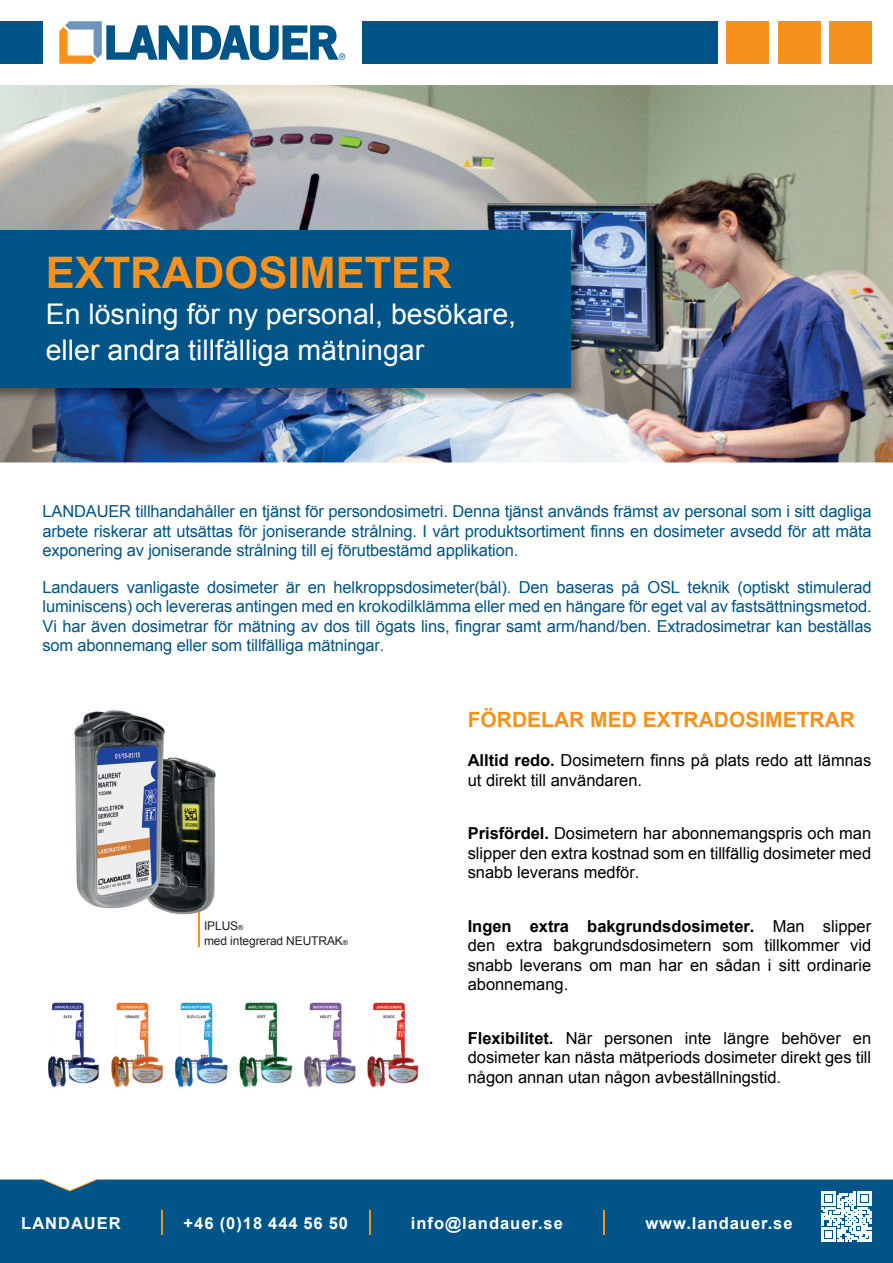
<style>
.page{position:relative;width:893px;height:1263px;background:#fff}
.page>*{position:absolute;margin:0;border:0;box-sizing:border-box;transform-origin:0 0}
.t1{font:700 43.5px "Arial";color:#f6911e}
.t2{font:28.5px/36px "Arial";color:#fff}
.t3{font:700 21px "Arial";color:#f6911e}
.t4{font:16.5px/19.5px "Arial";letter-spacing:-.01em;color:#005487;text-align:justify}
.t5{font:16.5px/19.5px "Arial";color:#000001;text-align:justify}
.t6{font:700 16.5px "Arial";letter-spacing:.06em;color:#fff}
.t7{font:12px/15px "Arial";letter-spacing:-.01em;color:#231f20}
.s1{font-weight:700}
.s2{font-size:7.05px}
</style>
<div class="page">
<div style="left:0;top:1180px;width:893px;height:83px;background:#005487"></div>
<hr style="left:161px;top:1210px;width:2px;height:25px;background:#f6911e">
<svg style="left:369px;top:1210px;width:1px;height:25px"></svg>
<hr style="left:603px;top:1210px;width:2px;height:25px;background:#f6911e">
<svg style="left:821px;top:1191px;width:50px;height:50px"></svg>
<svg style="left:59px;top:21px;width:286px;height:43px"></svg>
<div style="left:0;top:21px;width:43px;height:43px;background:#005487"></div>
<div style="left:362px;top:21px;width:356px;height:43px;background:#005487"></div>
<div style="left:726px;top:21px;width:43px;height:43px;background:#f6911e"></div>
<div style="left:778px;top:21px;width:42px;height:43px;background:#f6911e"></div>
<div style="left:829px;top:21px;width:43px;height:43px;background:#f6911e"></div>
<img style="left:0;top:85px;width:893px;height:377px">
<img style="left:0;top:228px;width:585px;height:174px">
<div style="left:0;top:230px;width:571px;height:158px;background:#005487"></div>
<img style="left:74px;top:710px;width:142px;height:205px">
<hr style="left:198px;top:912px;width:2px;height:34px;background:#f6911e">
<img style="left:48px;top:1002px;width:371px;height:86px">
<h1 class="t1" style="left:46px;top:244px;width:408px">EXTRADOSIMETER</h1>
<h2 class="t2" style="left:46px;top:297px;width:472px">En lösning för ny personal, besökare, eller andra tillfälliga mätningar</h2>
<p class="t4" style="left:43px;top:502px;width:831px">LANDAUER tillhandahåller en tjänst för persondosimetri. Denna tjänst används främst av personal som i sitt dagliga arbete riskerar att utsättas för joniserande strålning. I vårt produktsortiment finns en dosimeter avsedd för att mäta exponering av joniserande strålning till ej förutbestämd applikation.</p>
<p class="t4" style="left:43px;top:577px;width:831px">Landauers vanligaste dosimeter är en helkroppsdosimeter(bål). Den baseras på OSL teknik (optiskt stimulerad luminiscens) och levereras antingen med en krokodilklämma eller med en hängare för eget val av fastsättningsmetod.<br>Vi har även dosimetrar för mätning av dos till ögats lins, fingrar samt arm/hand/ben. Extradosimetrar kan beställas som abonnemang eller som tillfälliga mätningar.</p>
<p class="t3" style="left:468px;top:706px;width:389px">FÖRDELAR MED EXTRADOSIMETRAR</p>
<p class="t5" style="left:468px;top:751px;width:405px"><span class="s1">Alltid redo.</span> Dosimetern finns på plats redo att lämnas ut direkt till användaren.</p>
<p class="t7" style="left:204px;top:918px;width:145px">IPLUS<span class="s2">®<br></span>med integrerad NEUTRAK<span class="s2">®</span></p>
<p class="t5" style="left:468px;top:824px;width:405px"><span class="s1">Prisfördel.</span> Dosimetern har abonnemangspris och man slipper den extra kostnad som en tillfällig dosimeter med snabb leverans medför.</p>
<p class="t5" style="left:468px;top:916px;width:405px"><span class="s1">Ingen extra bakgrundsdosimeter.</span> Man slipper den extra bakgrundsdosimetern som tillkommer vid snabb leverans om man har en sådan i sitt ordinarie abonnemang.</p>
<p class="t5" style="left:468px;top:1028px;width:405px"><span class="s1">Flexibilitet.</span> När personen inte längre behöver en dosimeter kan nästa mätperiods dosimeter direkt ges till någon annan utan någon avbeställningstid.</p>
<p class="t6" style="left:21px;top:1212px;width:101px">LANDAUER</p>
<p class="t6" style="left:184px;top:1212px;width:166px">+46 (0)18 444 56 50</p>
<p class="t6" style="left:411px;top:1212px;width:153px">info@landauer.se</p>
<p class="t6" style="left:645px;top:1212px;width:149px">www.landauer.se</p>
</div>
